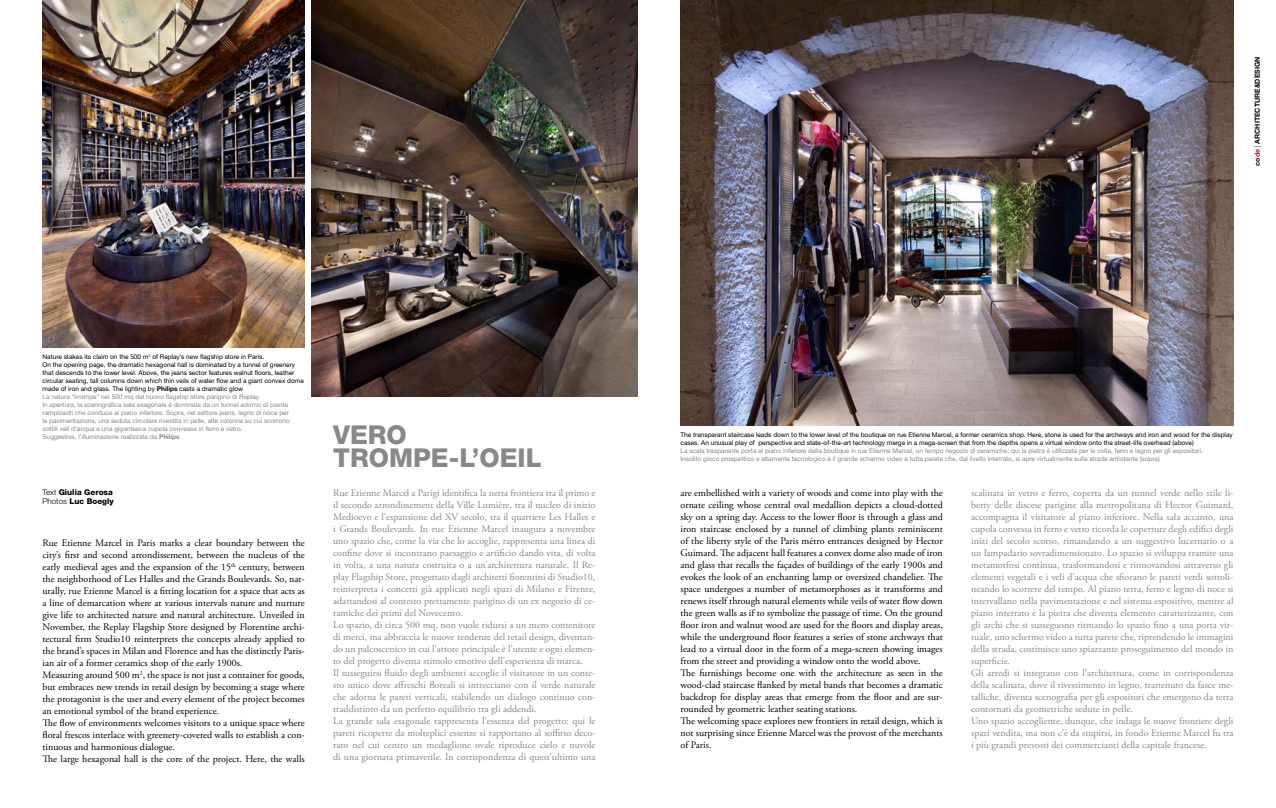
<style>
.page{position:relative;width:1276px;height:808px;background:#fff}
.page>*{position:absolute;margin:0;border:0;box-sizing:border-box;transform-origin:0 0}
.t1{font:800 26px/23px "Helvetica Neue LT Std";color:#878889}
.t2{font:10px/12px "Adobe Garamond Pro";color:#878889}
.t3{font:10px/12px "Adobe Garamond Pro";color:#000}
.t4{font:800 8px/9.6px "Helvetica Neue LT Std";color:#000}
.t5{font:700 7px "Helvetica Neue LT Std";color:#000}
.t6{font:6.5px/8px "Helvetica Neue LT Std";color:#878889}
.s1{color:#000}
.s2{font-weight:700;color:#000}
.s3{font-weight:700}
.s4{font-weight:300}
.s5{color:#c50e1f}
</style>
<div class="page">
<img style="left:43px;top:0;width:262px;height:348px">
<img style="left:680px;top:0;width:553px;height:425px">
<img style="left:312px;top:0;width:326px;height:397px">
<p class="t6" style="left:43px;top:353px;width:263px"><span class="s1">Nature stakes its claim on the 500 m</span><sup>2</sup> <span class="s1">of Replay’s new flagship store in Paris.<br>On the opening page, the dramatic hexagonal hall is dominated by a tunnel of greenery that descends to the lower level. Above, the jeans sector features walnut floors, leather circular seating, tall columns down which thin veils of water flow and a giant convex dome made of iron and glass. The lighting by</span> <span class="s2">Philips</span> <span class="s1">casts a dramatic glow<br></span>La natura “irrompe” nei 500 mq del nuovo flagship store parigino di Replay.<br>In apertura, la scenografica sala esagonale è dominata da un tunnel adorno di piante rampicanti che conduce al piano inferiore. Sopra, nel settore jeans, legno di noce per<br>la pavimentazione, una seduta circolare rivestita in pelle, alte colonne su cui scorrono sottili veli d’acqua e una gigantesca cupola convessa in ferro e vetro.<br>Suggestiva, l’illuminazione realizzata da <span class="s3">Philips</span></p>
<p class="t4" style="left:43px;top:487px;width:73px"><span class="s4">Text</span> Giulia Gerosa<br><span class="s4">Photos</span> Luc Boegly</p>
<p class="t3" style="left:43px;top:537px;width:264px">Rue Etienne Marcel in Paris marks a clear boundary between the city’s first and second arrondissement, between the nucleus of the early medieval ages and the expansion of the 15<sup>th</sup> century, between the neighborhood of Les Halles and the Grands Boulevards. So, nat&shy;urally, rue Etienne Marcel is a fitting location for a space that acts as a line of demarcation where at various intervals nature and nurture give life to architected nature and natural architecture. Unveiled in November, the Replay Flagship Store designed by Florentine archi&shy;tectural firm Studio10 reinterprets the concepts already applied to the brand’s spaces in Milan and Florence and has the distinctly Paris&shy;ian air of a former ceramics shop of the early 1900s.<br>Measuring around 500 m<sup>2</sup>, the space is not just a container for goods, but embraces new trends in retail design by becoming a stage where the protagonist is the user and every element of the project becomes an emotional symbol of the brand experience.<br>The flow of environments welcomes visitors to a unique space where floral frescos interlace with greenery-covered walls to establish a con&shy;tinuous and harmonious dialogue.<br>The large hexagonal hall is the core of the project. Here, the walls</p>
<p class="t1" style="left:333px;top:423px;width:210px">VERO<br>TROMPE-L’OEIL</p>
<p class="t2" style="left:333px;top:487px;width:264px">Rue Etienne Marcel a Parigi identifica la netta frontiera tra il primo e il secondo arrondissement della Ville Lumière, tra il nucleo di inizio Medioevo e l’espansione del XV secolo, tra il quartiere Les Halles e i Grands Boulevards. In rue Etienne Marcel inaugura a novembre uno spazio che, come la via che lo accoglie, rappresenta una linea di confine dove si incontrano paesaggio e artificio dando vita, di volta in volta, a una natura costruita o a un’architettura naturale. Il Re&shy;play Flagship Store, progettato dagli architetti fiorentini di Studio10, reinterpreta i concetti già applicati negli spazi di Milano e Firenze, adattandosi al contesto prettamente parigino di un ex negozio di ce&shy;ramiche dei primi del Novecento.<br>Lo spazio, di circa 500 mq, non vuole ridursi a un mero contenitore di merci, ma abbraccia le nuove tendenze del retail design, diventan&shy;do un palcoscenico in cui l’attore principale è l’utente e ogni elemen&shy;to del progetto diventa stimolo emotivo dell’esperienza di marca.<br>Il susseguirsi fluido degli ambienti accoglie il visitatore in un conte&shy;sto unico dove affreschi floreali si intrecciano con il verde naturale che adorna le pareti verticali, stabilendo un dialogo continuo con&shy;traddistinto da un perfetto equilibrio tra gli addendi.<br>La grande sala esagonale rappresenta l’essenza del progetto: qui le pareti ricoperte da molteplici essenze si rapportano al soffitto deco&shy;rato nel cui centro un medaglione ovale riproduce cielo e nuvole di una giornata primaverile. In corrispondenza di quest’ultimo una</p>
<p class="t5" style="left:1253px;top:166px;width:111px;rotate:-90deg">co<span class="s5">de</span> <span class="s4">|</span> ARCHITECTURE&amp;DESIGN</p>
<p class="t6" style="left:680px;top:431px;width:554px"><span class="s1">The transparant staircase leads down to the lower level of the boutique on rue Etienne Marcel, a former ceramics shop. Here, stone is used for the archways and iron and wood for the display cases. An unusual play of perspective and state-of-the-art technology merge in a mega-screen that from the depths opens a virtual window onto the street-life overhead (above)<br></span>La scala trasparente porta al piano inferiore della boutique in rue Etienne Marcel, un tempo negozio di ceramiche: qui la pietra è utilizzata per le volte, ferro e legno per gli espositori.<br>Insolito gioco prospettico e altamente tecnologico è il grande schermo video a tutta parete che, dal livello interrato, si apre virtualmente sulla strada antistante (sopra)</p>
<p class="t3" style="left:680px;top:487px;width:264px">are embellished with a variety of woods and come into play with the ornate ceiling whose central oval medallion depicts a cloud-dotted sky on a spring day. Access to the lower floor is through a glass and iron staircase enclosed by a tunnel of climbing plants reminiscent of the liberty style of the Paris métro entrances designed by Hector Guimard. The adjacent hall features a convex dome also made of iron and glass that recalls the façades of buildings of the early 1900s and evokes the look of an enchanting lamp or oversized chandelier. The space undergoes a number of metamorphoses as it transforms and renews itself through natural elements while veils of water flow down the green walls as if to symbolize the passage of time. On the ground floor iron and walnut wood are used for the floors and display areas, while the underground floor features a series of stone archways that lead to a virtual door in the form of a mega-screen showing images from the street and providing a window onto the world above.<br>The furnishings become one with the architecture as seen in the wood-clad staircase flanked by metal bands that becomes a dramatic backdrop for display areas that emerge from the floor and are sur&shy;rounded by geometric leather seating stations.<br>The welcoming space explores new frontiers in retail design, which is not surprising since Etienne Marcel was the provost of the merchants of Paris.</p>
<p class="t2" style="left:971px;top:487px;width:264px">scalinata in vetro e ferro, coperta da un tunnel verde nello stile li&shy;berty delle discese parigine alla metropolitana di Hector Guimard, accompagna il visitatore al piano inferiore. Nella sala accanto, una cupola convessa in ferro e vetro ricorda le coperture degli edifici degli inizi del secolo scorso, rimandando a un suggestivo lucernario o a un lampadario sovradimensionato. Lo spazio si sviluppa tramite una metamorfosi continua, trasformandosi e rinnovandosi attraverso gli elementi vegetali e i veli d’acqua che sfiorano le pareti verdi sottoli&shy;neando lo scorrere del tempo. Al piano terra, ferro e legno di noce si intervallano nella pavimentazione e nel sistema espositivo, mentre al piano interrato è la pietra che diventa elemento caratterizzante, con gli archi che si susseguono ritmando lo spazio fino a una porta vir&shy;tuale, uno schermo video a tutta parete che, riprendendo le immagini della strada, costituisce uno spiazzante proseguimento del mondo in superficie.<br>Gli arredi si integrano con l’architettura, come in corrispondenza della scalinata, dove il rivestimento in legno, trattenuto da fasce me&shy;talliche, diventa scenografia per gli espositori che emergono da terra contornati da geometriche sedute in pelle.<br>Uno spazio accogliente, dunque, che indaga le nuove frontiere degli spazi vendita, ma non c’è da stupirsi, in fondo Etienne Marcel fu tra i più grandi prevosti dei commercianti della capitale francese.</p>
</div>
